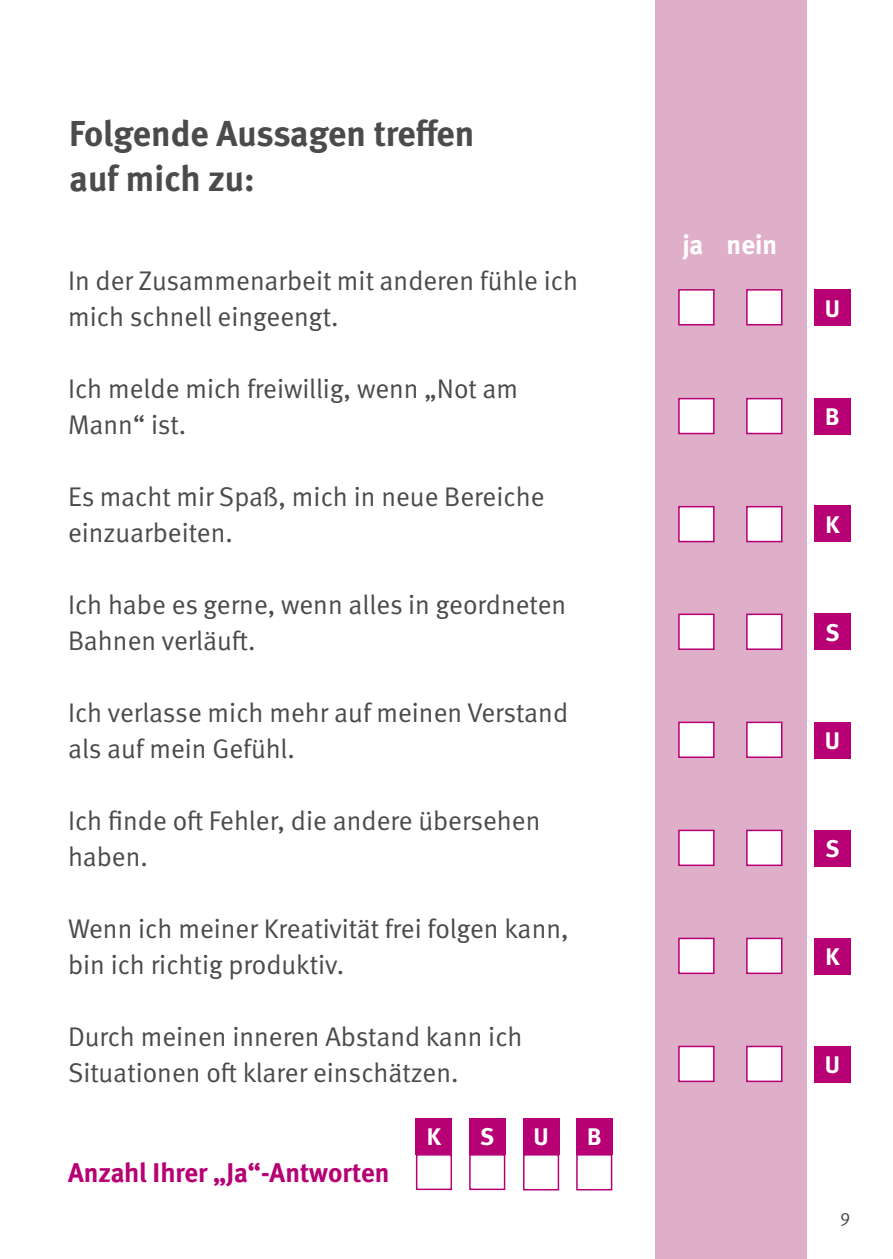
<style>
.page{position:relative;width:893px;height:1259px;background:#fff}
.page>*{position:absolute;margin:0;border:0;box-sizing:border-box;transform-origin:0 0}
.t1{font:700 36px/45px "DGUV Meta";color:#4b4b4d}
.t2{font:27px/36px "DGUV Meta";color:#4b4b4d}
.t3{font:700 27px "DGUV Meta";color:#b60074}
.t4{font:700 27px "DGUV Meta";color:#fff}
.t5{font:700 24px "DGUV Meta";color:#fff}
.t6{font:18px "DGUV Meta";color:#4b4b4d}
</style>
<div class="page">
<div style="left:655px;top:0;width:151px;height:1259px;background:#dfaec8"></div>
<div style="left:678px;top:289px;width:37px;height:36px;background:#fff;border:2px solid #b60074"></div>
<div style="left:746px;top:289px;width:36px;height:36px;background:#fff;border:2px solid #b60074"></div>
<div style="left:678px;top:398px;width:37px;height:36px;background:#fff;border:2px solid #b60074"></div>
<div style="left:678px;top:506px;width:37px;height:36px;background:#fff;border:2px solid #b60074"></div>
<div style="left:678px;top:613px;width:37px;height:37px;background:#fff;border:2px solid #b60074"></div>
<div style="left:678px;top:721px;width:37px;height:37px;background:#fff;border:2px solid #b60074"></div>
<div style="left:678px;top:829px;width:37px;height:37px;background:#fff;border:2px solid #b60074"></div>
<div style="left:678px;top:937px;width:37px;height:37px;background:#fff;border:2px solid #b60074"></div>
<div style="left:678px;top:1045px;width:37px;height:37px;background:#fff;border:2px solid #b60074"></div>
<div style="left:746px;top:398px;width:36px;height:36px;background:#fff;border:2px solid #b60074"></div>
<div style="left:746px;top:506px;width:36px;height:36px;background:#fff;border:2px solid #b60074"></div>
<div style="left:746px;top:613px;width:36px;height:37px;background:#fff;border:2px solid #b60074"></div>
<div style="left:746px;top:721px;width:36px;height:37px;background:#fff;border:2px solid #b60074"></div>
<div style="left:746px;top:829px;width:36px;height:37px;background:#fff;border:2px solid #b60074"></div>
<div style="left:746px;top:937px;width:36px;height:37px;background:#fff;border:2px solid #b60074"></div>
<div style="left:746px;top:1045px;width:36px;height:37px;background:#fff;border:2px solid #b60074"></div>
<div style="left:814px;top:290px;width:36px;height:36px;background:#b60074"></div>
<div style="left:814px;top:398px;width:36px;height:36px;background:#b60074"></div>
<div style="left:814px;top:506px;width:36px;height:36px;background:#b60074"></div>
<div style="left:814px;top:614px;width:36px;height:36px;background:#b60074"></div>
<div style="left:814px;top:722px;width:36px;height:36px;background:#b60074"></div>
<div style="left:814px;top:830px;width:36px;height:36px;background:#b60074"></div>
<div style="left:814px;top:938px;width:36px;height:36px;background:#b60074"></div>
<div style="left:814px;top:1046px;width:36px;height:36px;background:#b60074"></div>
<div style="left:469px;top:1118px;width:36px;height:36px;background:#b60074"></div>
<div style="left:416px;top:1118px;width:36px;height:36px;background:#b60074"></div>
<div style="left:416px;top:1154px;width:36px;height:36px;background:#fff;border:2px solid #b60074"></div>
<div style="left:469px;top:1154px;width:36px;height:36px;background:#fff;border:2px solid #b60074"></div>
<div style="left:523px;top:1154px;width:36px;height:36px;background:#fff;border:2px solid #b60074"></div>
<div style="left:576px;top:1154px;width:36px;height:36px;background:#fff;border:2px solid #b60074"></div>
<div style="left:523px;top:1118px;width:36px;height:36px;background:#b60074"></div>
<div style="left:576px;top:1118px;width:36px;height:36px;background:#b60074"></div>
<h1 class="t1" style="left:69px;top:112px;width:407px">Folgende Aussagen treffen auf mich zu:</h1>
<p class="t2" style="left:68px;top:263px;width:512px">In der Zusammenarbeit mit anderen fühle ich mich schnell eingeengt.</p>
<p class="t2" style="left:68px;top:371px;width:452px">Ich melde mich freiwillig, wenn „Not am<br>Mann“ ist.</p>
<p class="t2" style="left:68px;top:479px;width:478px">Es macht mir Spaß, mich in neue Bereiche einzuarbeiten.</p>
<p class="t2" style="left:68px;top:587px;width:500px">Ich habe es gerne, wenn alles in geordneten<br>Bahnen verläuft.</p>
<p class="t2" style="left:68px;top:695px;width:502px">Ich verlasse mich mehr auf meinen Verstand als auf mein Gefühl.</p>
<p class="t2" style="left:68px;top:803px;width:474px">Ich finde oft Fehler, die andere übersehen haben.</p>
<p class="t2" style="left:68px;top:911px;width:502px">Wenn ich meiner Kreativität frei folgen kann, bin ich richtig produktiv.</p>
<p class="t2" style="left:68px;top:1019px;width:456px">Durch meinen inneren Abstand kann ich<br>Situationen oft klarer einschätzen.</p>
<p class="t3" style="left:68px;top:1156px;width:323px">Anzahl Ihrer „Ja“-Antworten</p>
<p class="t5" style="left:427px;top:1122px;width:16px">K</p>
<p class="t5" style="left:480px;top:1122px;width:16px">S</p>
<p class="t5" style="left:533px;top:1123px;width:17px">U</p>
<p class="t5" style="left:587px;top:1122px;width:16px">B</p>
<p class="t4" style="left:682px;top:228px;width:96px">ja nein</p>
<p class="t5" style="left:825px;top:294px;width:17px">U</p>
<p class="t5" style="left:825px;top:403px;width:16px">B</p>
<p class="t5" style="left:825px;top:510px;width:16px">K</p>
<p class="t5" style="left:825px;top:618px;width:16px">S</p>
<p class="t5" style="left:825px;top:726px;width:17px">U</p>
<p class="t5" style="left:825px;top:834px;width:16px">S</p>
<p class="t5" style="left:825px;top:942px;width:16px">K</p>
<p class="t5" style="left:825px;top:1050px;width:17px">U</p>
<p class="t6" style="left:840px;top:1208px;width:12px">9</p>
</div>
